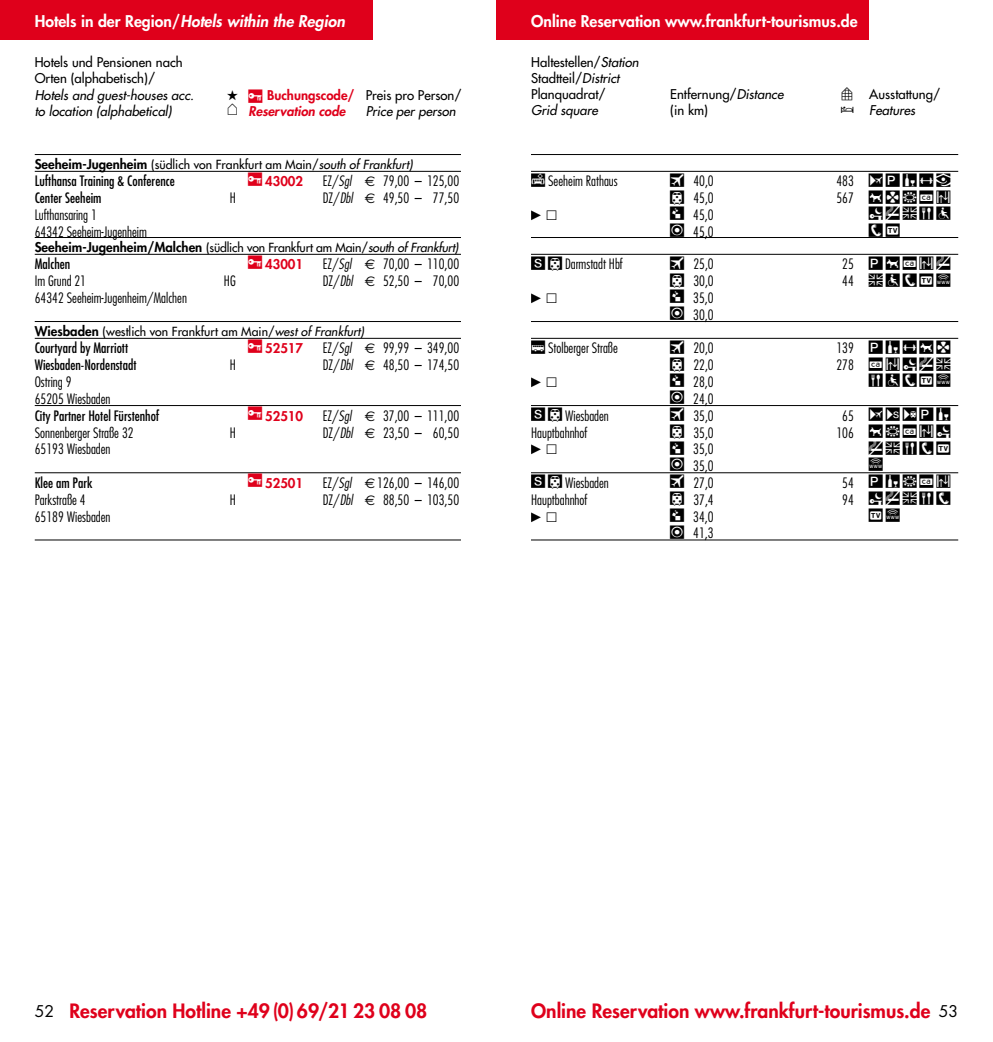
<style>
.page{position:relative;width:993px;height:1042px;background:#fff}
.page>*{position:absolute;margin:0;border:0;box-sizing:border-box;transform-origin:0 0}
.t1{font:800 19.25px "Futura";color:#df001b}
.t2{font:800 15.75px "Futura";color:#fff}
.t3{font:italic 800 15.75px "Futura";color:#fff}
.t4{font:15.75px "Futura";color:#000}
.t5{font:300 condensed 14px/16.8px "Futura";color:#000}
.t6{font:condensed 14px "Futura";color:#000}
.t7{font:14px "Hotel Pict Neg Normal";letter-spacing:.21em;color:#000}
.t8{font:14px "Hotel Pict Pos Normal";color:#000}
.t9{font:13.12px/16.3px "Futura";color:#000}
.t10{font:italic 13.12px "Futura";color:#000}
.t11{font:800 13.12px "Futura";color:#df001b}
.t12{font:italic 800 13.12px "Futura";color:#df001b}
.t13{font:12.25px "Futura";color:#000}
.s1{font-style:normal}
.s2{font-style:italic}
.s3{font-family:"Hotel Pict Neg Normal";font-size:14px;color:#df001b}
.s4{font-weight:800;color:#df001b}
.s5{font-family:"Hotel Pict Pos Normal"}
.s6{font-family:"Hotel Pict Pos Normal";font-style:normal}
.s7{font-weight:800;font-size:13.12px}
.s8{font-family:"Euro Sans";font-weight:400;font-stretch:normal}
.s9{font-family:"Futura";font-weight:300;font-stretch:condensed}
.s10{font-family:"Pi European Three"}
.s11{font-weight:400;font-size:15.75px;color:#000}
</style>
<div class="page">
<hr style="left:35px;top:154px;width:922px;height:1px;background:#000">
<hr style="left:35px;top:171px;width:922px;height:1px;background:#000">
<hr style="left:35px;top:237px;width:922px;height:1px;background:#000">
<hr style="left:35px;top:254px;width:922px;height:1px;background:#000">
<hr style="left:35px;top:321px;width:922px;height:1px;background:#000">
<hr style="left:35px;top:338px;width:922px;height:1px;background:#000">
<hr style="left:35px;top:405px;width:922px;height:1px;background:#000">
<hr style="left:35px;top:472px;width:922px;height:1px;background:#000">
<hr style="left:35px;top:540px;width:922px;height:1px;background:#000">
<div style="left:0;top:0;width:372px;height:40px;background:#df001b"></div>
<div style="left:496px;top:0;width:372px;height:40px;background:#df001b"></div>
<div style="left:461px;top:139px;width:70px;height:903px;background:#fff"></div>
<p class="t3" style="left:35px;top:12px;width:311px"><span class="s1">Hotels in der Region/</span>Hotels within the Region</p>
<p class="t2" style="left:531px;top:12px;width:328px">Online Reservation www.frankfurt-tourismus.de</p>
<p class="t9" style="left:35px;top:54px;width:161px">Hotels und Pensionen nach<br>Orten (alphabetisch)/<br><span class="s2">Hotels and guest-houses acc.</span></p>
<p class="t9" style="left:227px;top:87px;width:236px">★ <span class="s3">Y</span> <span class="s4">Buchungscode/</span> Preis pro Person/</p>
<p class="t10" style="left:35px;top:103px;width:138px">to location (alphabetical)</p>
<p class="t12" style="left:227px;top:103px;width:120px"><sup>‹</sup> Reservation code</p>
<p class="t10" style="left:365px;top:103px;width:91px">Price per person</p>
<p class="t9" style="left:531px;top:55px;width:109px;line-height:15.8px">Haltestellen/<span class="s2">Station<br></span>Stadtteil/<span class="s2">District<br></span>Planquadrat/</p>
<p class="t9" style="left:670px;top:86px;width:115px">Entfernung/<span class="s2">Distance</span></p>
<p class="t9" style="left:840px;top:86px;width:101px"><span class="s5">g</span> Ausstattung/</p>
<p class="t10" style="left:531px;top:102px;width:68px">Grid square</p>
<p class="t9" style="left:670px;top:102px;width:39px">(in km)</p>
<p class="t10" style="left:840px;top:102px;width:76px"><span class="s6">z</span> Features</p>
<p class="t13" style="left:35px;top:157px;width:379px"><span class="s7">Seeheim-Jugenheim</span> (südlich von Frankfurt am Main/<span class="s2">south of Frankfurt)</span></p>
<p class="t6" style="left:35px;top:173px;width:141px">Lufthansa Training &amp; Conference</p>
<p class="t11" style="left:248px;top:173px;width:56px"><sup>Y</sup> 43002</p>
<p class="t5" style="left:322px;top:173px;width:138px">EZ/<span class="s2">Sgl</span> <span class="s8">E</span> 79,00 – 125,00</p>
<p class="t5" style="left:531px;top:173px;width:88px"><sup>3</sup> Seeheim Rathaus</p>
<p class="t5" style="left:670px;top:173px;width:45px"><sup>6</sup> 40,0</p>
<p class="t7" style="left:836px;top:173px;width:116px"><span class="s9">483</span> ¥PG+B</p>
<p class="t6" style="left:35px;top:190px;width:68px">Center Seeheim</p>
<p class="t5" style="left:230px;top:190px;width:8px">H</p>
<p class="t5" style="left:322px;top:190px;width:138px">DZ/<span class="s2">Dbl</span> <span class="s8">E</span> 49,50 – 77,50</p>
<p class="t5" style="left:670px;top:190px;width:45px"><sup>5</sup> 45,0</p>
<p class="t7" style="left:836px;top:190px;width:116px"><span class="s9">567</span> HXKCL</p>
<p class="t5" style="left:35px;top:206px;width:64px">Lufthansaring 1</p>
<p class="t8" style="left:531px;top:210px;width:28px">) <span class="s10">l</span></p>
<p class="t5" style="left:670px;top:206px;width:45px"><sup>Ç</sup> 45,0</p>
<p class="t7" style="left:868px;top:207px;width:83px">NNEEB</p>
<p class="t5" style="left:35px;top:223px;width:114px">64342 Seeheim-Jugenheim</p>
<p class="t5" style="left:670px;top:223px;width:45px"><sup>M</sup> 45,0</p>
<p class="t7" style="left:868px;top:224px;width:32px">TT</p>
<p class="t13" style="left:35px;top:240px;width:425px"><span class="s7">Seeheim-Jugenheim/Malchen</span> (südlich von Frankfurt am Main/<span class="s2">south of Frankfurt)</span></p>
<p class="t6" style="left:35px;top:256px;width:37px">Malchen</p>
<p class="t11" style="left:248px;top:256px;width:56px"><sup>Y</sup> 43001</p>
<p class="t5" style="left:322px;top:256px;width:138px">EZ/<span class="s2">Sgl</span> <span class="s8">E</span> 70,00 – 110,00</p>
<p class="t5" style="left:531px;top:256px;width:93px"><sup>1</sup> <sup>5</sup> Darmstadt Hbf</p>
<p class="t5" style="left:670px;top:256px;width:45px"><sup>6</sup> 25,0</p>
<p class="t7" style="left:842px;top:256px;width:110px"><span class="s9">25</span> PHCLN</p>
<p class="t5" style="left:35px;top:273px;width:53px">Im Grund 21</p>
<p class="t5" style="left:224px;top:273px;width:13px">HG</p>
<p class="t5" style="left:322px;top:273px;width:138px">DZ/<span class="s2">Dbl</span> <span class="s8">E</span> 52,50 – 70,00</p>
<p class="t5" style="left:670px;top:273px;width:45px"><sup>5</sup> 30,0</p>
<p class="t7" style="left:842px;top:273px;width:110px"><span class="s9">44</span> EBTTW</p>
<p class="t5" style="left:35px;top:289px;width:154px">64342 Seeheim-Jugenheim/Malchen</p>
<p class="t8" style="left:531px;top:292px;width:28px">) <span class="s10">l</span></p>
<p class="t5" style="left:670px;top:289px;width:45px"><sup>Ç</sup> 35,0<br><sup>M</sup> 30,0</p>
<p class="t13" style="left:35px;top:324px;width:331px"><span class="s7">Wiesbaden</span> (westlich von Frankfurt am Main/<span class="s2">west of Frankfurt)</span></p>
<p class="t6" style="left:35px;top:340px;width:95px">Courtyard by Marriott</p>
<p class="t11" style="left:248px;top:340px;width:56px"><sup>Y</sup> 52517</p>
<p class="t5" style="left:322px;top:340px;width:138px">EZ/<span class="s2">Sgl</span> <span class="s8">E</span> 99,99 – 349,00</p>
<p class="t5" style="left:531px;top:340px;width:88px"><sup>4</sup> Stolberger Straße</p>
<p class="t5" style="left:670px;top:340px;width:45px"><sup>6</sup> 20,0</p>
<p class="t7" style="left:836px;top:340px;width:116px"><span class="s9">139</span> PG+HX</p>
<p class="t6" style="left:35px;top:357px;width:103px">Wiesbaden-Nordenstadt</p>
<p class="t5" style="left:230px;top:357px;width:8px">H</p>
<p class="t5" style="left:322px;top:357px;width:138px">DZ/<span class="s2">Dbl</span> <span class="s8">E</span> 48,50 – 174,50</p>
<p class="t5" style="left:670px;top:357px;width:45px"><sup>5</sup> 22,0</p>
<p class="t7" style="left:836px;top:357px;width:116px"><span class="s9">278</span> CLNNE</p>
<p class="t5" style="left:35px;top:373px;width:38px">Ostring 9</p>
<p class="t8" style="left:531px;top:376px;width:28px">) <span class="s10">l</span></p>
<p class="t5" style="left:670px;top:373px;width:45px"><sup>Ç</sup> 28,0</p>
<p class="t7" style="left:868px;top:374px;width:83px">EBTTW</p>
<p class="t5" style="left:35px;top:390px;width:77px">65205 Wiesbaden</p>
<p class="t5" style="left:670px;top:390px;width:45px"><sup>M</sup> 24,0</p>
<p class="t6" style="left:35px;top:407px;width:126px">City Partner Hotel Fürstenhof</p>
<p class="t11" style="left:248px;top:407px;width:56px"><sup>Y</sup> 52510</p>
<p class="t5" style="left:322px;top:407px;width:138px">EZ/<span class="s2">Sgl</span> <span class="s8">E</span> 37,00 – 111,00</p>
<p class="t5" style="left:531px;top:407px;width:79px"><sup>1</sup> <sup>5</sup> Wiesbaden</p>
<p class="t5" style="left:670px;top:407px;width:45px"><sup>6</sup> 35,0</p>
<p class="t7" style="left:842px;top:407px;width:110px"><span class="s9">65</span> ¥&gt;‡PG</p>
<p class="t5" style="left:35px;top:424px;width:100px">Sonnenberger Straße 32</p>
<p class="t5" style="left:230px;top:424px;width:8px">H</p>
<p class="t5" style="left:322px;top:424px;width:138px">DZ/<span class="s2">Dbl</span> <span class="s8">E</span> 23,50 – 60,50</p>
<p class="t5" style="left:531px;top:424px;width:58px">Hauptbahnhof</p>
<p class="t5" style="left:670px;top:424px;width:45px"><sup>5</sup> 35,0</p>
<p class="t7" style="left:836px;top:424px;width:116px"><span class="s9">106</span> HKCLN</p>
<p class="t5" style="left:35px;top:441px;width:77px">65193 Wiesbaden</p>
<p class="t8" style="left:531px;top:444px;width:28px">) <span class="s10">l</span></p>
<p class="t5" style="left:670px;top:441px;width:45px"><sup>Ç</sup> 35,0</p>
<p class="t7" style="left:868px;top:441px;width:83px">NEETT</p>
<p class="t5" style="left:670px;top:457px;width:45px"><sup>M</sup> 35,0</p>
<p class="t7" style="left:868px;top:458px;width:15px">W</p>
<p class="t6" style="left:35px;top:474px;width:59px">Klee am Park</p>
<p class="t11" style="left:248px;top:475px;width:56px"><sup>Y</sup> 52501</p>
<p class="t5" style="left:322px;top:474px;width:138px">EZ/<span class="s2">Sgl</span> <span class="s8">E</span>126,00 – 146,00</p>
<p class="t5" style="left:531px;top:474px;width:79px"><sup>1</sup> <sup>5</sup> Wiesbaden</p>
<p class="t5" style="left:670px;top:474px;width:45px"><sup>6</sup> 27,0</p>
<p class="t7" style="left:842px;top:475px;width:110px"><span class="s9">54</span> PGKCL</p>
<p class="t5" style="left:35px;top:491px;width:52px">Parkstraße 4</p>
<p class="t5" style="left:230px;top:491px;width:8px">H</p>
<p class="t5" style="left:322px;top:491px;width:138px">DZ/<span class="s2">Dbl</span> <span class="s8">E</span> 88,50 – 103,50</p>
<p class="t5" style="left:531px;top:491px;width:58px">Hauptbahnhof</p>
<p class="t5" style="left:670px;top:491px;width:45px"><sup>5</sup> 37,4</p>
<p class="t7" style="left:842px;top:491px;width:110px"><span class="s9">94</span> NNEET</p>
<p class="t5" style="left:35px;top:508px;width:77px">65189 Wiesbaden</p>
<p class="t8" style="left:531px;top:511px;width:28px">) <span class="s10">l</span></p>
<p class="t5" style="left:670px;top:508px;width:45px"><sup>Ç</sup> 34,0</p>
<p class="t7" style="left:868px;top:508px;width:32px">TW</p>
<p class="t5" style="left:670px;top:525px;width:45px"><sup>M</sup> 41,3</p>
<p class="t1" style="left:35px;top:998px;width:394px"><span class="s11">52</span> Reservation Hotline +49 (0) 69/21 23 08 08</p>
<p class="t1" style="left:531px;top:998px;width:400px">Online Reservation www.frankfurt-tourismus.de</p>
<p class="t4" style="left:938px;top:1001px;width:21px">53</p>
</div>
